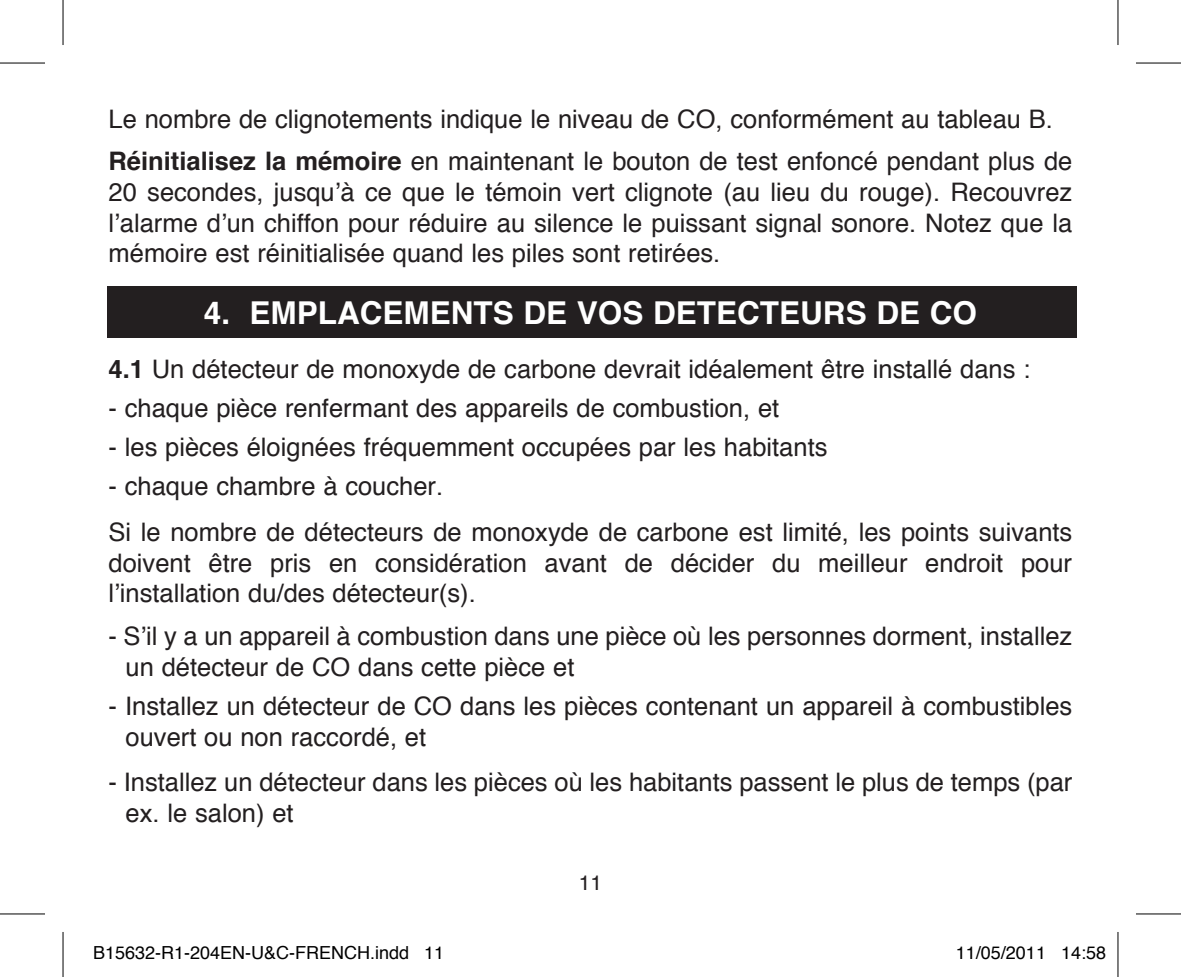
<style>
.page{position:relative;width:1181px;height:977px;background:#fff}
.page>*{position:absolute;margin:0;border:0;box-sizing:border-box;transform-origin:0 0}
.t1{font:700 31.5px "Helvetica";color:#fff}
.t2{font:25.5px/30.6px "Helvetica";color:#231f20}
.t3{font:21px "Helvetica";color:#231f20}
.t4{font:18px "Helvetica";color:#000}
.s1{font-weight:700}
</style>
<div class="page">
<div style="left:107px;top:286px;width:970px;height:51px;background:#231f20"></div>
<hr style="left:0;top:62px;width:45px;height:2px;background:#000">
<hr style="left:1135px;top:62px;width:45px;height:2px;background:#000">
<hr style="left:0;top:913px;width:45px;height:1px;background:#000">
<hr style="left:1135px;top:913px;width:45px;height:1px;background:#000">
<hr style="left:62px;top:0;width:2px;height:45px;background:#000">
<hr style="left:62px;top:931px;width:2px;height:45px;background:#000">
<hr style="left:1117px;top:0;width:1px;height:45px;background:#000">
<hr style="left:1117px;top:931px;width:1px;height:45px;background:#000">
<p class="t2" style="left:109px;top:104px;width:946px">Le nombre de clignotements indique le niveau de CO, conformément au tableau B.</p>
<p class="t2" style="left:109px;top:147px;width:965px;text-align:justify"><span class="s1">Réinitialisez la mémoire</span> en maintenant le bouton de test enfoncé pendant plus de 20 secondes, jusqu’à ce que le témoin vert clignote (au lieu du rouge). Recouvrez l’alarme d’un chiffon pour réduire au silence le puissant signal sonore. Notez que la mémoire est réinitialisée quand les piles sont retirées.</p>
<p class="t1" style="left:204px;top:287px;width:774px">4. EMPLACEMENTS DE VOS DETECTEURS DE CO</p>
<p class="t2" style="left:109px;top:355px;width:923px"><span class="s1">4.1</span> Un détecteur de monoxyde de carbone devrait idéalement être installé dans :</p>
<p class="t2" style="left:109px;top:394px;width:672px">- chaque pièce renfermant des appareils de combustion, et</p>
<p class="t2" style="left:109px;top:433px;width:720px">- les pièces éloignées fréquemment occupées par les habitants</p>
<p class="t2" style="left:109px;top:472px;width:336px">- chaque chambre à coucher.</p>
<p class="t2" style="left:109px;top:517px;width:965px;text-align:justify">Si le nombre de détecteurs de monoxyde de carbone est limité, les points suivants doivent être pris en considération avant de décider du meilleur endroit pour l’installation du/des détecteur(s).</p>
<p class="t2" style="left:126px;top:621px;width:948px;text-indent:-17px">- S’il y a un appareil à combustion dans une pièce où les personnes dorment, installez un détecteur de CO dans cette pièce et</p>
<p class="t2" style="left:126px;top:691px;width:948px;text-indent:-17px">- Installez un détecteur de CO dans les pièces contenant un appareil à combustibles ouvert ou non raccordé, et</p>
<p class="t2" style="left:126px;top:767px;width:948px;text-indent:-17px">- Installez un détecteur dans les pièces où les habitants passent le plus de temps (par ex. le salon) et</p>
<p class="t3" style="left:579px;top:866px;width:25px">11</p>
<p class="t4" style="left:93px;top:938px;width:353px">B15632-R1-204EN-U&amp;C-FRENCH.indd 11</p>
<p class="t4" style="left:955px;top:938px;width:152px">11/05/2011 14:58</p>
</div>
